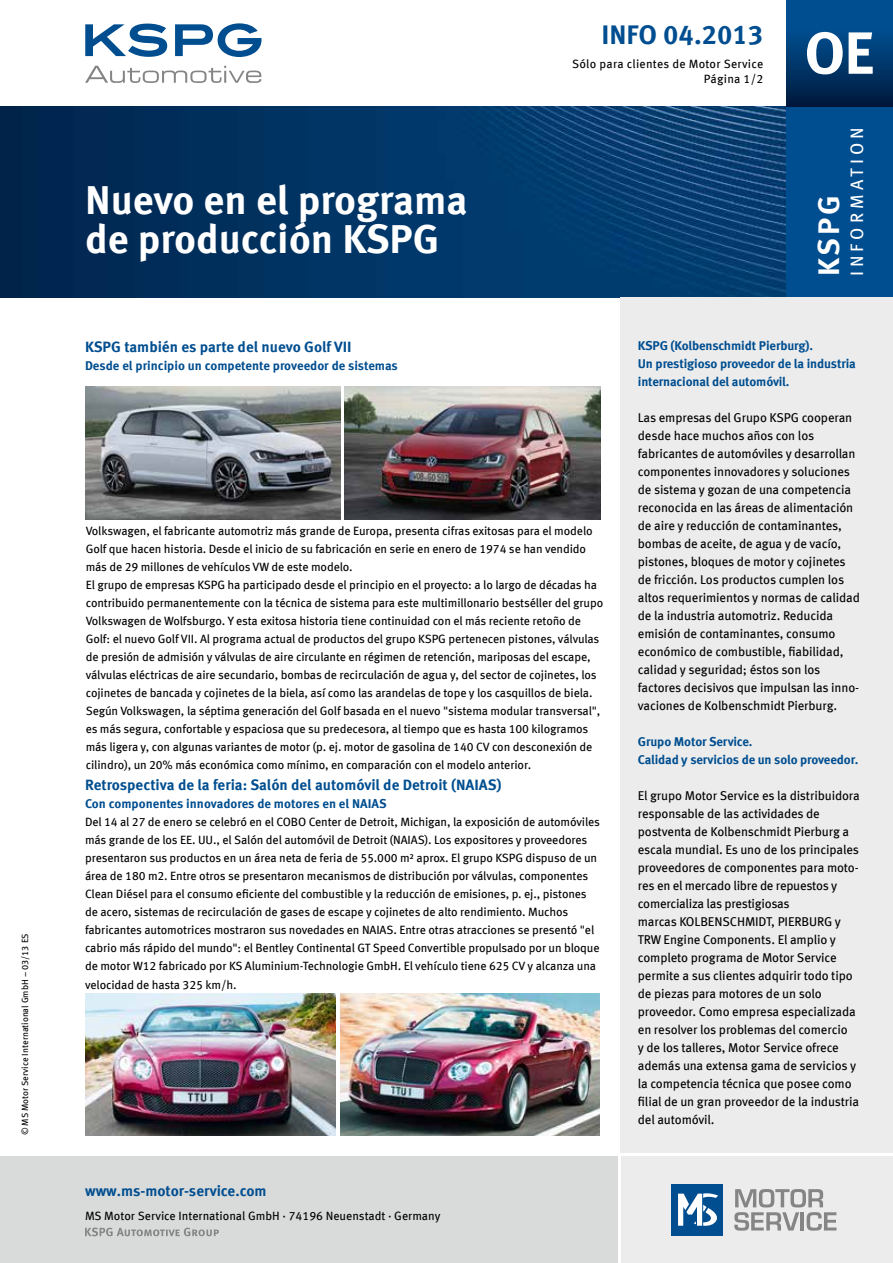
<style>
.page{position:relative;width:893px;height:1263px;background:#fff}
.page>*{position:absolute;margin:0;border:0;box-sizing:border-box;transform-origin:0 0}
.t1{font:700 40.5px/39px "Meta OFC";color:#fff}
.t2{font:700 30px "Meta OFC";color:#fff}
.t3{font:700 27px "Meta OFC";color:#004e90}
.t4{font:18px "Meta OFC";letter-spacing:.225em;color:#fff}
.t5{font:700 15px "Meta OFC";color:#004e90}
.t6{font:12.75px/18px "Meta OFC";letter-spacing:-.01em;color:#000}
.t7{font:700 12.75px/18px "Meta OFC";letter-spacing:-.01em;color:#004e90}
.t8{font:12px/18px "Meta OFC";letter-spacing:-.01em;color:#000}
.t9{font:12px/15px "Meta OFC";letter-spacing:.02em;color:#000;text-align:right}
.t10{font:9px "Meta OFC";color:#000}
</style>
<div class="page">
<svg style="left:85px;top:66px;width:176px;height:17px"></svg>
<svg style="left:85px;top:23px;width:176px;height:34px"></svg>
<div style="left:621px;top:1157px;width:272px;height:106px;background:#ececec"></div>
<div style="left:0;top:1157px;width:617px;height:106px;background:#d9dada"></div>
<div style="left:672px;top:1184px;width:51px;height:51px;background:#004e90"></div>
<svg style="left:678px;top:1193px;width:40px;height:33px"></svg>
<svg style="left:734px;top:1189px;width:102px;height:42px"></svg>
<img style="left:0;top:106px;width:787px;height:192px">
<div style="left:787px;top:106px;width:106px;height:192px;background:#004e90"></div>
<svg style="left:85px;top:1227px;width:134px;height:9px"></svg>
<div style="left:787px;top:0;width:106px;height:106px;background:linear-gradient(to bottom,#0059a2,#001e44)"></div>
<svg style="left:807px;top:32px;width:66px;height:42px"></svg>
<div style="left:621px;top:298px;width:272px;height:855px;background:#ececec"></div>
<img style="left:86px;top:387px;width:254px;height:133px">
<img style="left:344px;top:387px;width:256px;height:133px">
<img style="left:86px;top:993px;width:250px;height:142px">
<img style="left:340px;top:993px;width:259px;height:142px">
<p class="t10" style="left:19px;top:1135px;width:203px;rotate:-90deg">© MS Motor Service International GmbH – 03/13 ES</p>
<h3 class="t3" style="left:601px;top:17px;width:163px">INFO 04.2013</h3>
<h1 class="t1" style="left:85px;top:181px;width:384px">Nuevo en el programa de producción KSPG</h1>
<p class="t9" style="left:572px;top:56px;width:193px">Sólo para clientes de Motor Service<br>Página 1/2</p>
<h2 class="t2" style="left:810px;top:276px;width:82px;rotate:-90deg">kspg</h2>
<h3 class="t4" style="left:846px;top:276px;width:150px;rotate:-90deg">Informati on</h3>
<p class="t5" style="left:85px;top:337px;width:268px">KSPG también es parte del nuevo Golf VII</p>
<p class="t7" style="left:85px;top:357px;width:314px">Desde el principio un competente proveedor de sistemas</p>
<p class="t8" style="left:86px;top:522px;width:519px">Volkswagen, el fabricante automotriz más grande de Europa, presenta cifras exitosas para el modelo Golf que hacen historia. Desde el inicio de su fabricación en serie en enero de 1974 se han vendido más de 29 millones de vehículos VW de este modelo.<br>El grupo de empresas KSPG ha participado desde el principio en el proyecto: a lo largo de décadas ha contribuido permanentemente con la técnica de sistema para este multimillonario bestséller del grupo Volkswagen de Wolfsburgo. Y esta exitosa historia tiene continuidad con el más reciente retoño de Golf: el nuevo Golf VII. Al programa actual de productos del grupo KSPG pertenecen pistones, válvulas de presión de admisión y válvulas de aire circulante en régimen de retención, mariposas del escape, válvulas eléctricas de aire secundario, bombas de recirculación de agua y, del sector de cojinetes, los cojinetes de bancada y cojinetes de la biela, así como las arandelas de tope y los casquillos de biela.<br>Según Volkswagen, la séptima generación del Golf basada en el nuevo "sistema modular transversal", es más segura, confortable y espaciosa que su predecesora, al tiempo que es hasta 100 kilogramos más ligera y, con algunas variantes de motor (p. ej. motor de gasolina de 140 CV con desconexión de cilindro), un 20% más económica como mínimo, en comparación con el modelo anterior.</p>
<p class="t5" style="left:85px;top:775px;width:418px">Retrospectiva de la feria: Salón del automóvil de Detroit (NAIAS)</p>
<p class="t7" style="left:85px;top:795px;width:303px">Con componentes innovadores de motores en el NAIAS</p>
<p class="t8" style="left:85px;top:813px;width:516px">Del 14 al 27 de enero se celebró en el COBO Center de Detroit, Michigan, la exposición de automóviles más grande de los EE. UU., el Salón del automóvil de Detroit (NAIAS). Los expositores y proveedores presentaron sus productos en un área neta de feria de 55.000 m² aprox. El grupo KSPG dispuso de un área de 180 m2. Entre otros se presentaron mecanismos de distribución por válvulas, componentes Clean Diésel para el consumo eficiente del combustible y la reducción de emisiones, p. ej., pistones de acero, sistemas de recirculación de gases de escape y cojinetes de alto rendimiento. Muchos fabricantes automotrices mostraron sus novedades en NAIAS. Entre otras atracciones se presentó "el cabrio más rápido del mundo": el Bentley Continental GT Speed Convertible propulsado por un bloque de motor W12 fabricado por KS Aluminium-Technologie GmbH. El vehículo tiene 625 CV y alcanza una velocidad de hasta 325 km/h.</p>
<p class="t5" style="left:85px;top:1181px;width:183px">www.ms-motor-service.com</p>
<p class="t8" style="left:85px;top:1206px;width:357px">MS Motor Service International GmbH · 74196 Neuenstadt · Germany</p>
<p class="t7" style="left:638px;top:336px;width:219px">KSPG (Kolbenschmidt Pierburg).<br>Un prestigioso proveedor de la industria internacional del automóvil.</p>
<p class="t6" style="left:638px;top:408px;width:224px">Las empresas del Grupo KSPG cooperan desde hace muchos años con los fabricantes de automóviles y desarrollan componentes innovadores y soluciones de sistema y gozan de una competencia reconocida en las áreas de alimentación de aire y reducción de contaminantes, bombas de aceite, de agua y de vacío, pistones, bloques de motor y cojinetes de fricción. Los productos cumplen los altos requerimientos y normas de calidad de la industria automotriz. Reducida emisión de contaminantes, consumo económico de combustible, fiabilidad, calidad y seguridad; éstos son los factores decisivos que impulsan las inno&shy;vaciones de Kolbenschmidt Pierburg.</p>
<p class="t7" style="left:638px;top:733px;width:222px">Grupo Motor Service.<br>Calidad y servicios de un solo proveedor.</p>
<p class="t6" style="left:638px;top:786px;width:223px">El grupo Motor Service es la distribuidora responsable de las actividades de postventa de Kolbenschmidt Pierburg a escala mundial. Es uno de los principales proveedores de componentes para moto&shy;res en el mercado libre de repuestos y comercializa las prestigiosas<br>marcas KOLBENSCHMIDT, PIERBURG y TRW Engine Components. El amplio y completo programa de Motor Service permite a sus clientes adquirir todo tipo de piezas para motores de un solo proveedor. Como empresa especializada en resolver los problemas del comercio<br>y de los talleres, Motor Service ofrece además una extensa gama de servicios y la competencia técnica que posee como filial de un gran proveedor de la industria del automóvil.</p>
</div>
